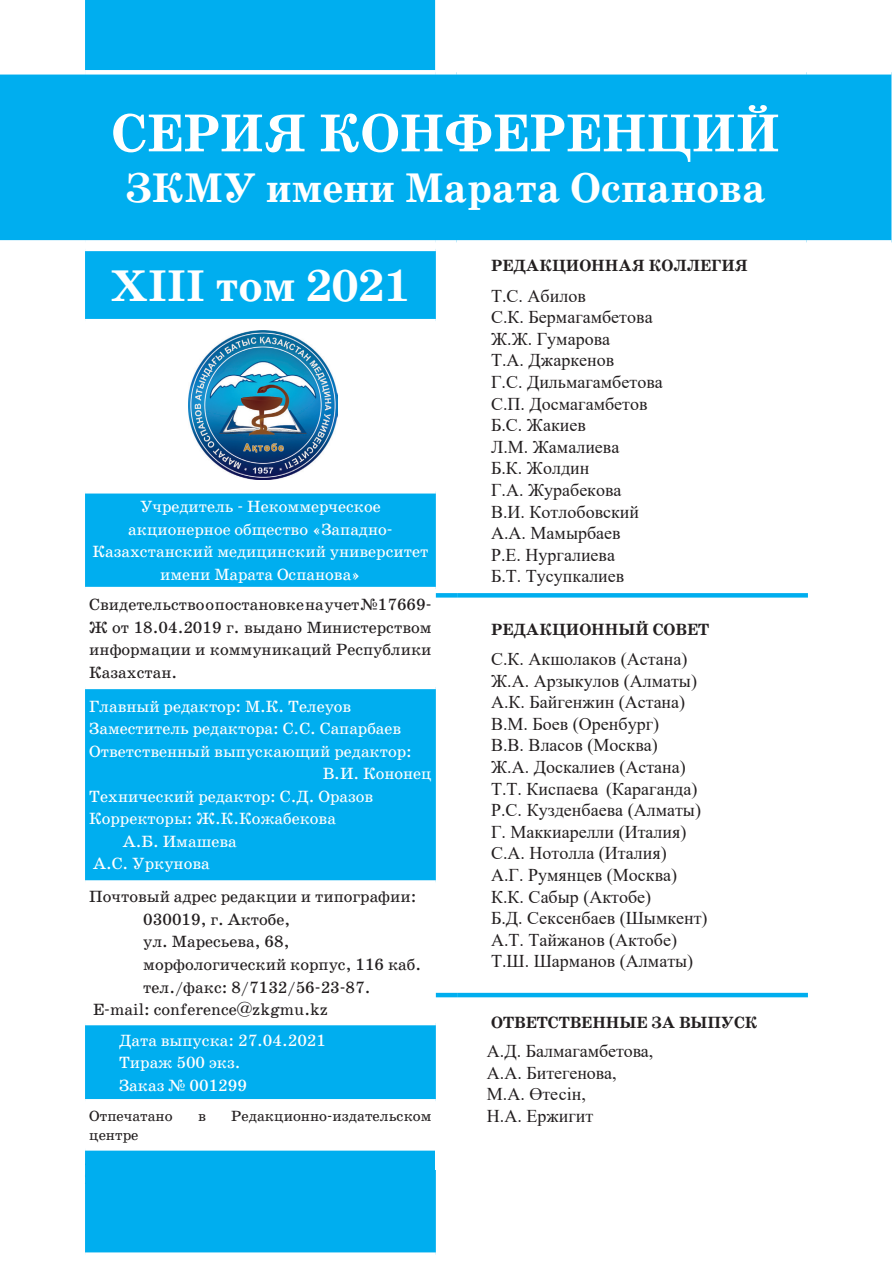
<style>
.page{position:relative;width:893px;height:1263px;background:#fff}
.page>*{position:absolute;margin:0;border:0;box-sizing:border-box;transform-origin:0 0}
.t1{font:700 54px "MM Mekteptik";color:#fff}
.t2{font:700 45px "MM Mekteptik";color:#fff}
.t3{font:700 42px "MM Mekteptik";color:#fff}
.t4{font:18px/21.6px "Times New Roman";color:#231f20}
.t5{font:16.5px/22.5px "MM Mekteptik";color:#fff;text-align:center}
.t6{font:16.5px/22.5px "MM Mekteptik";color:#231f20;text-align:justify}
.t7{font:700 16.5px "MM Mekteptik";color:#231f20}
.t8{font:15px "MM Mekteptik";color:#231f20}
</style>
<div class="page">
<div style="left:85px;top:251px;width:351px;height:1001px;background:#00aeef"></div>
<svg style="left:85px;top:323px;width:351px;height:823px"></svg>
<hr style="left:85px;top:319px;width:351px;height:4px;background:#fff">
<hr style="left:85px;top:489px;width:351px;height:4px;background:#fff">
<hr style="left:85px;top:587px;width:351px;height:4px;background:#fff">
<hr style="left:85px;top:685px;width:351px;height:4px;background:#fff">
<div style="left:85px;top:880px;width:351px;height:5px;background:#fff"></div>
<hr style="left:85px;top:1021px;width:351px;height:4px;background:#fff">
<hr style="left:85px;top:1099px;width:351px;height:4px;background:#fff">
<hr style="left:85px;top:1146px;width:351px;height:4px;background:#fff">
<img style="left:189px;top:330px;width:148px;height:149px">
<svg style="left:0;top:0;width:891px;height:240px;fill:#00aeef"></svg>
<div style="left:0;top:70px;width:85px;height:5px;background:#fff"></div>
<div style="left:85px;top:70px;width:350px;height:5px;background:#fff"></div>
<div style="left:435px;top:70px;width:21px;height:5px;background:#fff"></div>
<div style="left:456px;top:70px;width:350px;height:5px;background:#fff"></div>
<div style="left:806px;top:70px;width:85px;height:5px;background:#fff"></div>
<div style="left:436px;top:593px;width:21px;height:5px;background:#00aeef"></div>
<div style="left:457px;top:593px;width:351px;height:5px;background:#00aeef"></div>
<hr style="left:436px;top:993px;width:21px;height:4px;background:#00aeef">
<hr style="left:457px;top:993px;width:351px;height:4px;background:#00aeef">
<h1 class="t1" style="left:112px;top:105px;width:670px">СЕРИЯ КОНФЕРЕНЦИЙ</h1>
<h3 class="t3" style="left:125px;top:166px;width:642px">ЗКМУ имени Марата Оспанова</h3>
<h2 class="t2" style="left:110px;top:262px;width:302px">XІII том 2021</h2>
<p class="t5" style="left:93px;top:496px;width:337px">Учредитель - Некоммерческое акционерное общество «Западно-<br>Казахстанский медицинский университет имени Марата Оспанова»</p>
<p class="t6" style="left:89px;top:594px;width:344px">Свидетельство о постановке на учет №17669- Ж от 18.04.2019 г. выдано Министерством информации и коммуникаций Республики Казахстан.</p>
<p class="t5" style="left:89px;top:695px;width:264px">Главный редактор: М.К. Телеуов</p>
<p class="t5" style="left:89px;top:718px;width:313px">Заместитель редактора: С.С. Сапарбаев</p>
<p class="t5" style="left:89px;top:740px;width:324px">Ответственный выпускающий редактор:</p>
<p class="t5" style="left:323px;top:763px;width:110px">В.И. Кононец</p>
<p class="t5" style="left:89px;top:785px;width:285px">Технический редактор: С.Д. Оразов</p>
<p class="t5" style="left:89px;top:808px;width:248px">Корректоры: Ж.К.Кожабекова</p>
<p class="t5" style="left:123px;top:830px;width:115px">А.Б. Имашева</p>
<p class="t5" style="left:93px;top:853px;width:118px">А.С. Уркунова</p>
<p class="t6" style="left:89px;top:886px;width:329px">Почтовый адрес редакции и типографии:</p>
<p class="t6" style="left:143px;top:908px;width:148px">030019, г. Актобе,</p>
<p class="t6" style="left:143px;top:931px;width:148px">ул. Маресьева, 68,</p>
<p class="t6" style="left:143px;top:953px;width:279px">морфологический корпус, 116 каб.</p>
<p class="t6" style="left:143px;top:976px;width:229px">тел./факс: 8/7132/56-23-87.</p>
<p class="t6" style="left:93px;top:998px;width:237px">Е-mail: conference@zkgmu.kz</p>
<p class="t5" style="left:119px;top:1029px;width:208px;text-align:left">Дата выпуска: 27.04.2021<br>Тираж 500 экз.<br>Заказ № 001299</p>
<p class="t8" style="left:89px;top:1108px;width:85px">Отпечатано</p>
<p class="t8" style="left:198px;top:1108px;width:9px">в</p>
<p class="t8" style="left:231px;top:1108px;width:202px">Редакционно-издательском</p>
<p class="t8" style="left:89px;top:1127px;width:51px">центре</p>
<p class="t7" style="left:491px;top:257px;width:258px">РЕДАКЦИОННАЯ КОЛЛЕГИЯ</p>
<p class="t4" style="left:491px;top:284px;width:173px">Т.С. Абилов<br>С.К. Бермагамбетова<br>Ж.Ж. Гумарова<br>Т.А. Джаркенов<br>Г.С. Дильмагамбетова<br>С.П. Досмагамбетов<br>Б.С. Жакиев<br>Л.М. Жамалиева<br>Б.К. Жолдин<br>Г.А. Журабекова<br>В.И. Котлобовский<br>А.А. Мамырбаев<br>Р.Е. Нургалиева<br>Б.Т. Тусупкалиев</p>
<p class="t7" style="left:491px;top:621px;width:220px">РЕДАКЦИОННЫЙ СОВЕТ</p>
<p class="t4" style="left:491px;top:647px;width:218px">С.К. Акшолаков (Астана)<br>Ж.А. Арзыкулов (Алматы)<br>А.К. Байгенжин (Астана)<br>В.М. Боев (Оренбург)<br>В.В. Власов (Москва)<br>Ж.А. Доскалиев (Астана)<br>Т.Т. Киспаева (Караганда)<br>Р.С. Кузденбаева (Алматы)<br>Г. Маккиарелли (Италия)<br>С.А. Нотолла (Италия)<br>А.Г. Румянцев (Москва)<br>К.К. Сабыр (Актобе)<br>Б.Д. Сексенбаев (Шымкент)<br>А.Т. Тайжанов (Актобе)<br>Т.Ш. Шарманов (Алматы)</p>
<p class="t7" style="left:491px;top:1014px;width:268px">ОТВЕТСТВЕННЫЕ ЗА ВЫПУСК</p>
<p class="t4" style="left:487px;top:1040px;width:168px">А.Д. Балмагамбетова,<br>А.А. Битегенова,<br>М.А. Өтесін,<br>Н.А. Ержигит</p>
</div>
